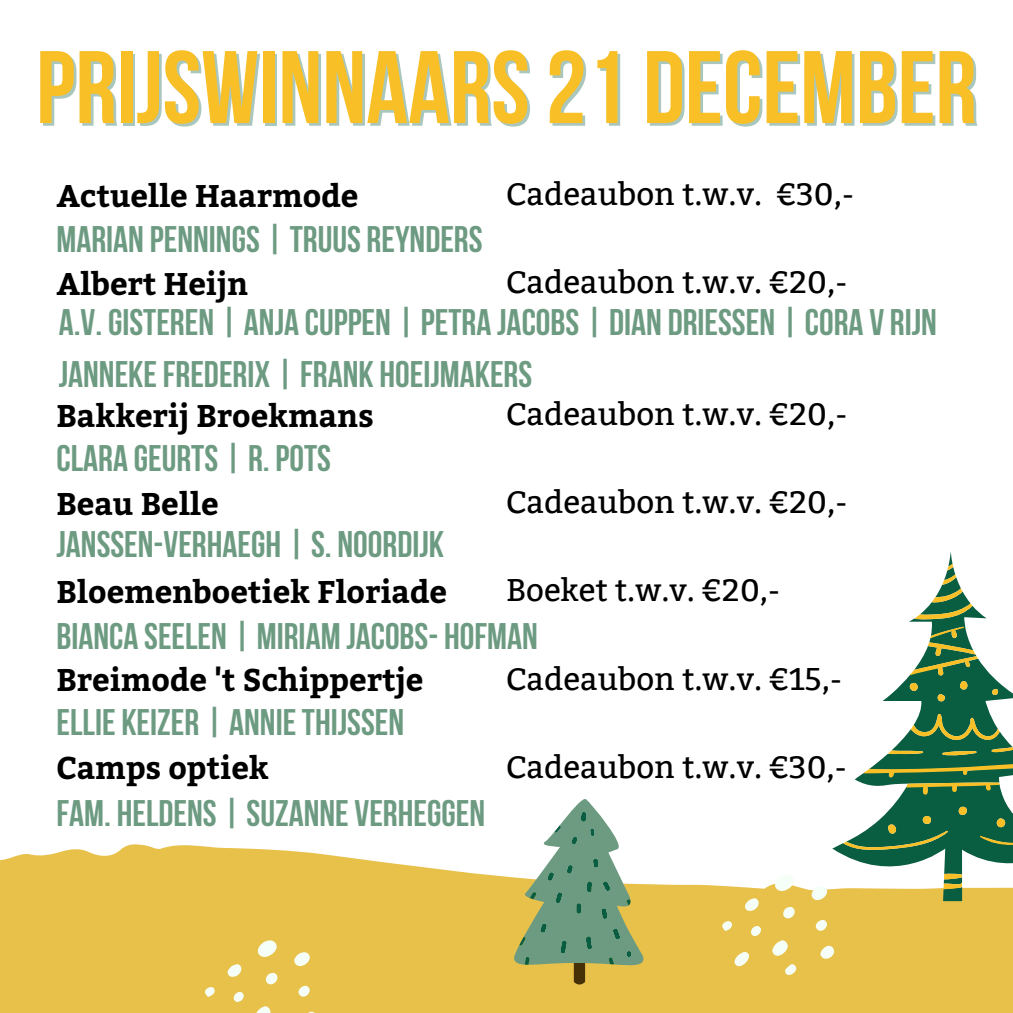
<style>
.page{position:relative;width:1013px;height:1013px;background:#fff}
.page>*{position:absolute;margin:0;border:0;box-sizing:border-box;transform-origin:0 0}
.t1{font:700 102.75px "Bebas Neue";color:#f8c026}
.t2{font:700 36.88px/51.5px "Bebas Neue";color:#6d9b82}
.t3{font:31.25px "Bitter";color:#000}
.t4{font:700 31.25px "Bitter";color:#000}
</style>
<div class="page">
<svg style="left:0;top:844px;width:1012px;height:168px;background:#eac75d"></svg>
<svg style="left:514px;top:799px;width:129px;height:185px"></svg>
<svg style="left:832px;top:551px;width:180px;height:350px"></svg>
<svg style="left:843px;top:564px;width:169px;height:325px"></svg>
<svg style="left:257px;top:939px;width:20px;height:18px"></svg>
<svg style="left:254px;top:1005px;width:16px;height:7px"></svg>
<svg style="left:293px;top:952px;width:17px;height:15px"></svg>
<svg style="left:302px;top:1011px;width:15px;height:1px"></svg>
<svg style="left:227px;top:963px;width:14px;height:15px"></svg>
<svg style="left:265px;top:972px;width:13px;height:12px"></svg>
<svg style="left:298px;top:985px;width:12px;height:11px"></svg>
<svg style="left:233px;top:991px;width:11px;height:11px"></svg>
<svg style="left:204px;top:986px;width:11px;height:11px"></svg>
<svg style="left:774px;top:873px;width:20px;height:18px"></svg>
<svg style="left:771px;top:939px;width:16px;height:17px"></svg>
<svg style="left:810px;top:886px;width:17px;height:15px"></svg>
<svg style="left:733px;top:951px;width:16px;height:15px"></svg>
<svg style="left:819px;top:945px;width:15px;height:15px"></svg>
<svg style="left:744px;top:898px;width:14px;height:14px"></svg>
<svg style="left:782px;top:906px;width:13px;height:12px"></svg>
<svg style="left:815px;top:919px;width:12px;height:11px"></svg>
<svg style="left:785px;top:964px;width:11px;height:11px"></svg>
<svg style="left:750px;top:925px;width:11px;height:11px"></svg>
<svg style="left:721px;top:920px;width:11px;height:11px"></svg>
<h1 class="t1" style="left:36px;top:46px;width:942px">PRIJSWINNAARS21 DECEMBER</h1>
<h3 class="t4" style="left:56px;top:173px;width:303px">Actuelle Haarmode</h3>
<h2 class="t2" style="left:56px;top:217px;width:427px">MARIAN PENNINGS | TRUUS REYNDERS</h2>
<h3 class="t4" style="left:56px;top:261px;width:193px">Albert Heijn</h3>
<p class="t3" style="left:506px;top:175px;width:349px">Cadeaubon t.w.v. €30,-</p>
<p class="t3" style="left:506px;top:263px;width:342px">Cadeaubon t.w.v. €20,-</p>
<h2 class="t2" style="left:59px;top:300px;width:879px">A.V. GISTEREN | ANJA CUPPEN | PETRA JACOBS | DIAN DRIESSEN | CORA V RIJN<br>JANNEKEFREDERIX | FRANK HOEIJMAKERS</h2>
<h3 class="t4" style="left:56px;top:392px;width:319px">Bakkerij Broekmans</h3>
<h2 class="t2" style="left:56px;top:435px;width:276px">CLARA GEURTS | R. POTS</h2>
<h3 class="t4" style="left:56px;top:480px;width:163px">Beau Belle</h3>
<h2 class="t2" style="left:56px;top:522px;width:389px">JANSSEN-VERHAEGH | S. NOORDIJK</h2>
<h3 class="t4" style="left:56px;top:569px;width:392px">Bloemenboetiek Floriade</h3>
<p class="t3" style="left:506px;top:396px;width:342px">Cadeaubon t.w.v. €20,-</p>
<p class="t3" style="left:506px;top:484px;width:342px">Cadeaubon t.w.v. €20,-</p>
<p class="t3" style="left:506px;top:572px;width:275px">Boeket t.w.v. €20,-</p>
<p class="t2" style="left:56px;top:613px;width:483px">BIANCA SEELEN | MIRIAM JACOBS- HOFMAN</p>
<h3 class="t4" style="left:56px;top:657px;width:368px">Breimode 't Schippertje</h3>
<h2 class="t2" style="left:56px;top:700px;width:349px">ELLIE KEIZER | ANNIETHIJSSEN</h2>
<h3 class="t4" style="left:56px;top:745px;width:214px">Camps optiek</h3>
<h2 class="t2" style="left:56px;top:791px;width:430px">FAM. HELDENS | SUZANNE VERHEGGEN</h2>
<p class="t3" style="left:506px;top:660px;width:337px">Cadeaubon t.w.v. €15,-</p>
<p class="t3" style="left:506px;top:748px;width:341px">Cadeaubon t.w.v. €30,-</p>
</div>
